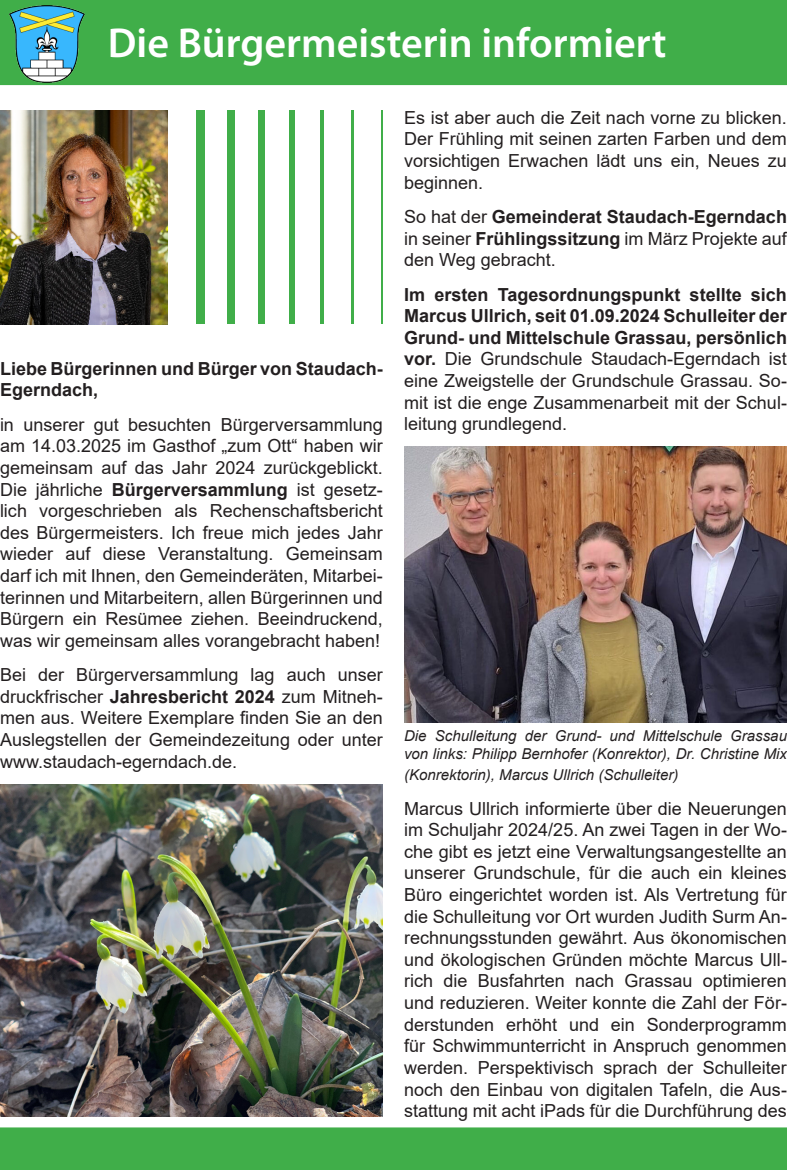
<style>
.page{position:relative;width:787px;height:1170px;background:#fff}
.page>*{position:absolute;margin:0;border:0;box-sizing:border-box;transform-origin:0 0}
.t1{font:600 42px "Myriad Pro";color:#fff}
.t2{font:18px/21.6px "Arial";color:#231f20;text-align:justify}
.t3{font:700 18px/21.6px "Arial";color:#231f20}
.t4{font:italic 15px/18px "Arial";color:#231f20}
.s1{font-weight:700}
</style>
<div class="page">
<div style="left:1px;top:1px;width:785px;height:83px;background:#40ae49"></div>
<div style="left:0;top:0;width:787px;height:85px;border:2px solid #40ae49"></div>
<div style="left:1px;top:1128px;width:785px;height:41px;background:#40ae49"></div>
<div style="left:0;top:1127px;width:787px;height:42px;border:2px solid #40ae49"></div>
<img style="left:9px;top:6px;width:75px;height:77px">
<img style="left:0;top:784px;width:383px;height:331px">
<img style="left:404px;top:446px;width:383px;height:276px">
<hr style="left:381px;top:111px;width:2px;height:213px;background:#40ae49">
<hr style="left:351px;top:111px;width:2px;height:213px;background:#40ae49">
<hr style="left:320px;top:111px;width:4px;height:213px;background:#40ae49">
<div style="left:289px;top:111px;width:5px;height:213px;background:#40ae49"></div>
<div style="left:258px;top:111px;width:7px;height:213px;background:#40ae49"></div>
<div style="left:227px;top:111px;width:8px;height:213px;background:#40ae49"></div>
<div style="left:196px;top:111px;width:9px;height:213px;background:#40ae49"></div>
<img style="left:0;top:111px;width:168px;height:213px">
<p class="t1" style="left:108px;top:16px;width:560px">Die Bürgermeisterin informiert</p>
<p class="t3" style="left:0;top:358px;width:384px">Liebe Bürgerinnen und Bürger von Staudach-<br>Egerndach,</p>
<p class="t2" style="left:0;top:413px;width:384px">in unserer gut besuchten Bürgerversammlung am 14.03.2025 im Gasthof „zum Ott“ haben wir gemeinsam auf das Jahr 2024 zurückgeblickt.<br>Die jährliche <span class="s1">Bürgerversammlung</span> ist gesetz&shy;lich vorgeschrieben als Rechenschaftsbericht des Bürgermeisters. Ich freue mich jedes Jahr wieder auf diese Veranstaltung. Gemeinsam darf ich mit Ihnen, den Gemeinderäten, Mitarbei&shy;terinnen und Mitarbeitern, allen Bürgerinnen und Bürgern ein Resümee ziehen. Beeindruckend, was wir gemeinsam alles vorangebracht haben!</p>
<p class="t2" style="left:0;top:664px;width:384px">Bei der Bürgerversammlung lag auch unser druckfrischer <span class="s1">Jahresbericht 2024</span> zum Mitneh&shy;men aus. Weitere Exemplare finden Sie an den Auslegstellen der Gemeindezeitung oder unter www.staudach-egerndach.de.</p>
<p class="t2" style="left:404px;top:106px;width:384px">Es ist aber auch die Zeit nach vorne zu blicken.<br>Der Frühling mit seinen zarten Farben und dem vorsichtigen Erwachen lädt uns ein, Neues zu beginnen.</p>
<p class="t2" style="left:404px;top:206px;width:384px">So hat der <span class="s1">Gemeinderat Staudach-Egerndach </span>in seiner <span class="s1">Frühlingssitzung</span> im März Projekte auf den Weg gebracht.</p>
<p class="t2" style="left:404px;top:283px;width:384px"><span class="s1">Im ersten Tagesordnungspunkt stellte sich Marcus Ullrich, seit 01.09.2024 Schulleiter der Grund- und Mittelschule Grassau, persönlich vor.</span> Die Grundschule Staudach-Egerndach ist eine Zweigstelle der Grundschule Grassau. So&shy;mit ist die enge Zusammenarbeit mit der Schul&shy;leitung grundlegend.</p>
<p class="t4" style="left:404px;top:726px;width:384px">Die Schulleitung der Grund- und Mittelschule Grassau von links: Philipp Bernhofer (Konrektor), Dr. Christine Mix</p>
<p class="t4" style="left:404px;top:766px;width:276px">(Konrektorin), Marcus Ullrich (Schulleiter)</p>
<p class="t2" style="left:404px;top:797px;width:384px">Marcus Ullrich informierte über die Neuerungen im Schuljahr 2024/25. An zwei Tagen in der Wo&shy;che gibt es jetzt eine Verwaltungsangestellte an unserer Grundschule, für die auch ein kleines Büro eingerichtet worden ist. Als Vertretung für die Schulleitung vor Ort wurden Judith Surm An&shy;rechnungsstunden gewährt. Aus ökonomischen und ökologischen Gründen möchte Marcus Ull&shy;rich die Busfahrten nach Grassau optimieren und reduzieren. Weiter konnte die Zahl der För&shy;derstunden erhöht und ein Sonderprogramm für Schwimmunterricht in Anspruch genommen werden. Perspektivisch sprach der Schulleiter noch den Einbau von digitalen Tafeln, die Aus&shy;stattung mit acht iPads für die Durchführung des</p>
</div>
